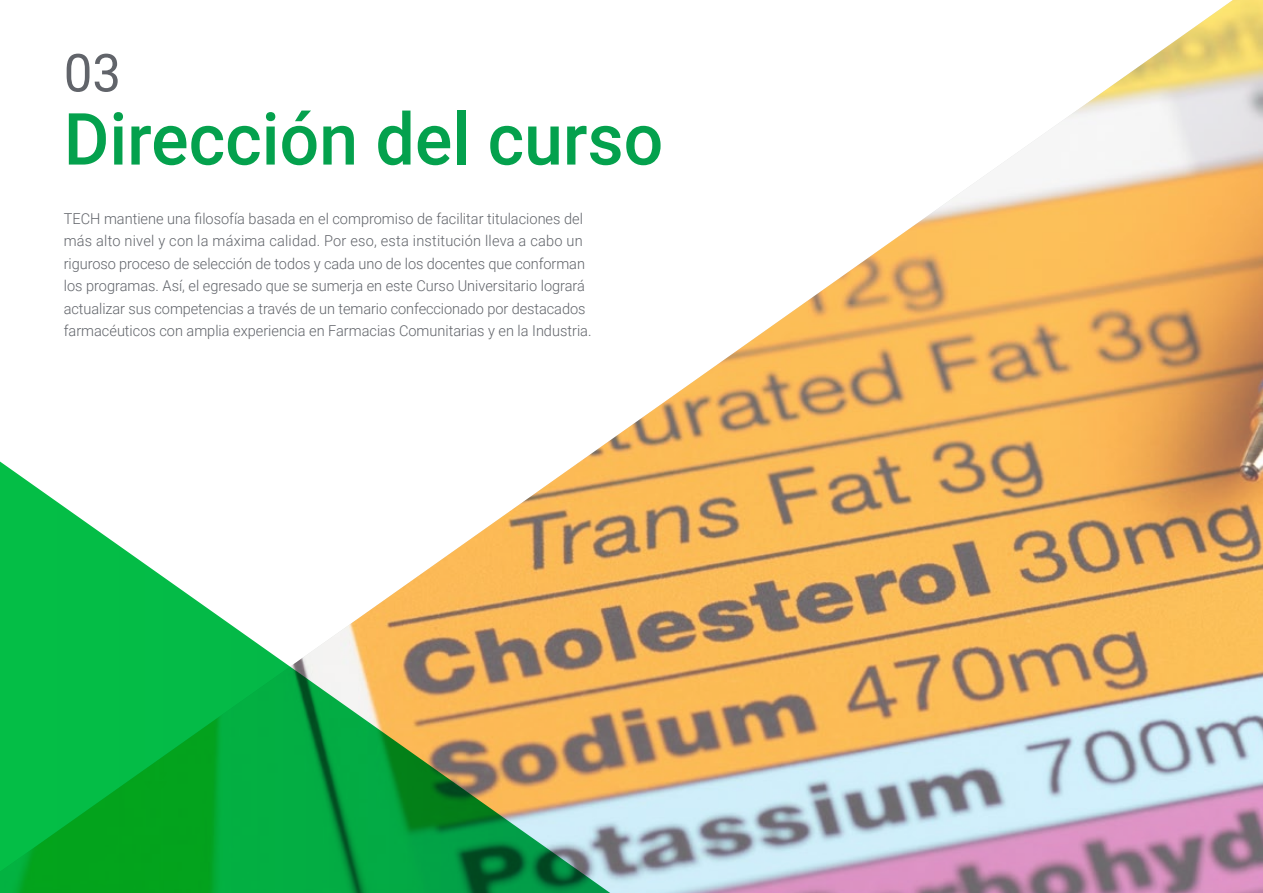
<style>
.page{position:relative;width:1263px;height:893px;background:#fff}
.page>*{position:absolute;margin:0;border:0;box-sizing:border-box;transform-origin:0 0}
.t1{font:500 72px "Roboto";color:#04a14d}
.t2{font:52.5px "Roboto";color:#61646a}
.t3{font:300 15px/22.5px "Roboto";color:#61646a}
</style>
<div class="page">
<img style="left:602px;top:0;width:661px;height:893px">
<svg style="left:0;top:446px;width:640px;height:447px"></svg>
<h2 class="t2" style="left:64px;top:36px;width:59px">03</h2>
<h1 class="t1" style="left:64px;top:89px;width:601px">Dirección del curso</h1>
<p class="t3" style="left:64px;top:207px;width:529px">TECH mantiene una filosofía basada en el compromiso de facilitar titulaciones del más alto nivel y con la máxima calidad. Por eso, esta institución lleva a cabo un riguroso proceso de selección de todos y cada uno de los docentes que conforman los programas. Así, el egresado que se sumerja en este Curso Universitario logrará actualizar sus competencias a través de un temario confeccionado por destacados farmacéuticos con amplia experiencia en Farmacias Comunitarias y en la Industria.</p>
</div>
